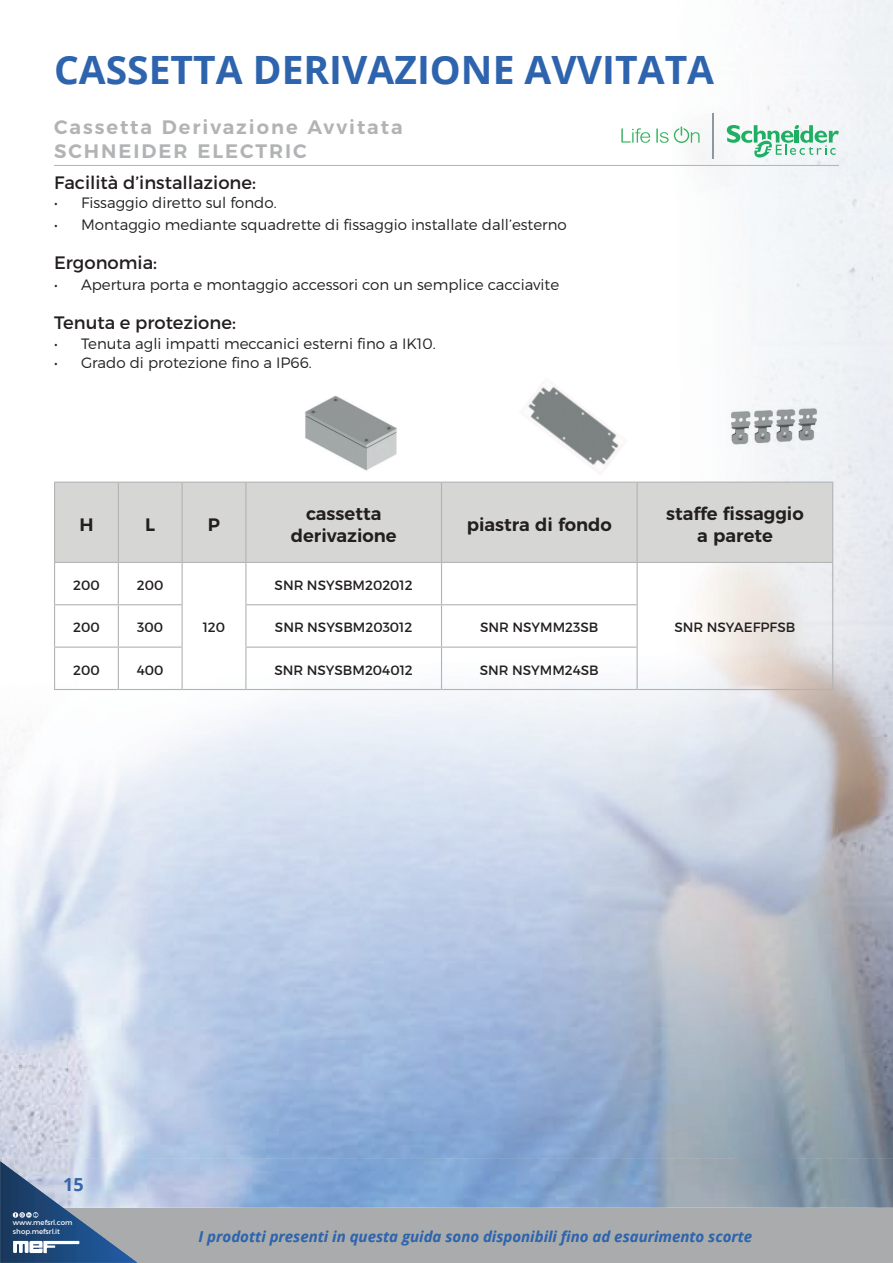
<style>
.page{position:relative;width:893px;height:1263px;background:#fff}
.page>*{position:absolute;margin:0;border:0;box-sizing:border-box;transform-origin:0 0}
.t1{font:700 39px "Open Sans";color:#2e64ae}
.t2{font:600 19.5px/23.4px "Montserrat";letter-spacing:.1em;color:#b2b3b5}
.t3{font:600 18px/21.6px "Montserrat";color:#231f20;text-align:center}
.t4{font:18px "Montserrat";color:#231f20}
.t5{font:700 18px "Open Sans";color:#3766a9}
.t6{font:300 15px "Montserrat";color:#231f20}
.t7{font:italic 700 15px "Open Sans";color:#2e64ae}
.t8{font:13.5px "Montserrat";color:#231f20}
.t9{font:7.05px/9px "Montserrat";color:#fff}
</style>
<div class="page">
<img style="left:789px;top:420px;width:104px;height:738px">
<img style="left:650px;top:133px;width:117px;height:21px">
<hr style="left:54px;top:165px;width:785px;height:1px;background:#b2b3b5">
<div style="left:55px;top:483px;width:777px;height:79px;background:#d6d7d5"></div>
<hr style="left:54px;top:482px;width:64px;height:1px;background:#b2b3b5">
<hr style="left:54px;top:483px;width:1px;height:79px;background:#b2b3b5">
<hr style="left:118px;top:482px;width:64px;height:1px;background:#b2b3b5">
<hr style="left:118px;top:483px;width:1px;height:79px;background:#b2b3b5">
<hr style="left:182px;top:482px;width:64px;height:1px;background:#b2b3b5">
<hr style="left:182px;top:483px;width:1px;height:79px;background:#b2b3b5">
<hr style="left:246px;top:482px;width:195px;height:1px;background:#b2b3b5">
<hr style="left:245px;top:483px;width:1px;height:79px;background:#b2b3b5">
<hr style="left:441px;top:482px;width:196px;height:1px;background:#b2b3b5">
<hr style="left:441px;top:483px;width:1px;height:79px;background:#b2b3b5">
<hr style="left:637px;top:482px;width:196px;height:1px;background:#b2b3b5">
<hr style="left:637px;top:483px;width:1px;height:79px;background:#b2b3b5">
<hr style="left:832px;top:483px;width:1px;height:79px;background:#b2b3b5">
<hr style="left:54px;top:562px;width:64px;height:1px;background:#b2b3b5">
<hr style="left:54px;top:563px;width:1px;height:41px;background:#b2b3b5">
<hr style="left:118px;top:562px;width:64px;height:1px;background:#b2b3b5">
<hr style="left:118px;top:563px;width:1px;height:41px;background:#b2b3b5">
<hr style="left:182px;top:562px;width:64px;height:1px;background:#b2b3b5">
<hr style="left:182px;top:563px;width:1px;height:41px;background:#b2b3b5">
<hr style="left:246px;top:562px;width:195px;height:1px;background:#b2b3b5">
<hr style="left:245px;top:563px;width:1px;height:41px;background:#b2b3b5">
<hr style="left:441px;top:562px;width:196px;height:1px;background:#b2b3b5">
<hr style="left:441px;top:563px;width:1px;height:41px;background:#b2b3b5">
<hr style="left:637px;top:562px;width:196px;height:1px;background:#b2b3b5">
<hr style="left:637px;top:563px;width:1px;height:41px;background:#b2b3b5">
<hr style="left:832px;top:563px;width:1px;height:42px;background:#b2b3b5">
<hr style="left:54px;top:604px;width:64px;height:1px;background:#b2b3b5">
<hr style="left:54px;top:605px;width:1px;height:41px;background:#b2b3b5">
<hr style="left:118px;top:604px;width:65px;height:1px;background:#b2b3b5">
<hr style="left:118px;top:605px;width:1px;height:41px;background:#b2b3b5">
<hr style="left:182px;top:605px;width:1px;height:41px;background:#b2b3b5">
<hr style="left:245px;top:604px;width:196px;height:1px;background:#b2b3b5">
<hr style="left:245px;top:605px;width:1px;height:41px;background:#b2b3b5">
<hr style="left:441px;top:604px;width:197px;height:1px;background:#b2b3b5">
<hr style="left:441px;top:605px;width:1px;height:41px;background:#b2b3b5">
<hr style="left:637px;top:605px;width:1px;height:41px;background:#b2b3b5">
<hr style="left:832px;top:605px;width:1px;height:42px;background:#b2b3b5">
<hr style="left:54px;top:646px;width:64px;height:2px;background:#b2b3b5">
<hr style="left:54px;top:648px;width:1px;height:41px;background:#b2b3b5">
<hr style="left:118px;top:646px;width:65px;height:2px;background:#b2b3b5">
<hr style="left:118px;top:648px;width:1px;height:41px;background:#b2b3b5">
<hr style="left:182px;top:648px;width:1px;height:41px;background:#b2b3b5">
<hr style="left:245px;top:646px;width:196px;height:2px;background:#b2b3b5">
<hr style="left:245px;top:648px;width:1px;height:41px;background:#b2b3b5">
<hr style="left:441px;top:646px;width:197px;height:2px;background:#b2b3b5">
<hr style="left:441px;top:648px;width:1px;height:41px;background:#b2b3b5">
<hr style="left:637px;top:648px;width:1px;height:41px;background:#b2b3b5">
<hr style="left:832px;top:647px;width:1px;height:42px;background:#b2b3b5">
<hr style="left:54px;top:689px;width:64px;height:1px;background:#b2b3b5">
<hr style="left:118px;top:689px;width:64px;height:1px;background:#b2b3b5">
<hr style="left:182px;top:689px;width:64px;height:1px;background:#b2b3b5">
<hr style="left:246px;top:689px;width:195px;height:1px;background:#b2b3b5">
<hr style="left:441px;top:689px;width:196px;height:1px;background:#b2b3b5">
<hr style="left:637px;top:689px;width:196px;height:1px;background:#b2b3b5">
<img style="left:304px;top:395px;width:94px;height:76px">
<img style="left:529px;top:377px;width:99px;height:77px">
<img style="left:519px;top:400px;width:98px;height:76px">
<svg style="left:616px;top:431px;width:12px;height:9px"></svg>
<img style="left:727px;top:379px;width:94px;height:95px">
<img style="left:621px;top:128px;width:10px;height:15px">
<svg style="left:632px;top:129px;width:2px;height:14px"></svg>
<img style="left:635px;top:128px;width:6px;height:15px">
<svg style="left:640px;top:132px;width:10px;height:11px"></svg>
<svg style="left:656px;top:128px;width:13px;height:15px"></svg>
<svg style="left:691px;top:132px;width:9px;height:11px"></svg>
<img style="left:674px;top:128px;width:15px;height:15px">
<img style="left:727px;top:125px;width:13px;height:18px">
<svg style="left:741px;top:131px;width:11px;height:12px"></svg>
<img style="left:754px;top:125px;width:12px;height:16px">
<svg style="left:767px;top:125px;width:72px;height:30px"></svg>
<img style="left:754px;top:141px;width:18px;height:17px">
<img style="left:713px;top:114px;width:1px;height:44px">
<img style="left:0;top:1158px;width:893px;height:105px">
<img style="left:199px;top:1230px;width:553px;height:15px">
<svg style="left:0;top:1161px;width:138px;height:102px;background:#748ca9"></svg>
<h1 class="t1" style="left:54px;top:42px;width:662px">CASSETTA DERIVAZIONE AVVITATA</h1>
<h2 class="t2" style="left:54px;top:114px;width:350px">Cassetta Derivazione Avvitata<br>SCHNEIDER ELECTRIC</h2>
<p class="t4" style="left:54px;top:171px;width:203px">Facilità d’installazione:</p>
<p class="t6" style="left:54px;top:194px;width:224px">• Fissaggio diretto sul fondo.</p>
<p class="t6" style="left:54px;top:215px;width:514px">• Montaggio mediante squadrette di fissaggio installate dall’esterno</p>
<p class="t4" style="left:54px;top:251px;width:105px">Ergonomia:</p>
<p class="t6" style="left:54px;top:276px;width:507px">• Apertura porta e montaggio accessori con un semplice cacciavite</p>
<p class="t4" style="left:54px;top:312px;width:183px">Tenuta e protezione:</p>
<p class="t6" style="left:54px;top:334px;width:383px">• Tenuta agli impatti meccanici esterni fino a IK10.</p>
<p class="t6" style="left:54px;top:354px;width:259px">• Grado di protezione fino a IP66.</p>
<p class="t3" style="left:79px;top:512px;width:16px">H</p>
<p class="t3" style="left:145px;top:512px;width:11px">L</p>
<p class="t3" style="left:208px;top:512px;width:14px">P</p>
<p class="t3" style="left:291px;top:501px;width:107px">cassetta derivazione</p>
<p class="t3" style="left:467px;top:512px;width:147px">piastra di fondo</p>
<p class="t3" style="left:666px;top:501px;width:139px">staffe fissaggio a parete</p>
<p class="t8" style="left:73px;top:577px;width:28px">200</p>
<p class="t8" style="left:137px;top:577px;width:28px">200</p>
<p class="t8" style="left:203px;top:619px;width:24px">120</p>
<p class="t8" style="left:275px;top:577px;width:140px">SNR NSYSBM202012</p>
<p class="t8" style="left:73px;top:619px;width:28px">200</p>
<p class="t8" style="left:137px;top:619px;width:27px">300</p>
<p class="t8" style="left:275px;top:619px;width:139px">SNR NSYSBM203012</p>
<p class="t8" style="left:480px;top:619px;width:120px">SNR NSYMM23SB</p>
<p class="t8" style="left:674px;top:619px;width:122px">SNR NSYAEFPFSB</p>
<p class="t8" style="left:73px;top:662px;width:28px">200</p>
<p class="t8" style="left:137px;top:662px;width:28px">400</p>
<p class="t8" style="left:275px;top:662px;width:140px">SNR NSYSBM204012</p>
<p class="t8" style="left:480px;top:662px;width:120px">SNR NSYMM24SB</p>
<p class="t5" style="left:63px;top:1171px;width:22px">15</p>
<p class="t9" style="left:13px;top:1218px;width:61px">www.mefsrl.com shop.mefsrl.it</p>
<p class="t7" style="left:199px;top:1226px;width:555px">I prodotti presenti in questa guida sono disponibili fino ad esaurimento scorte</p>
</div>
